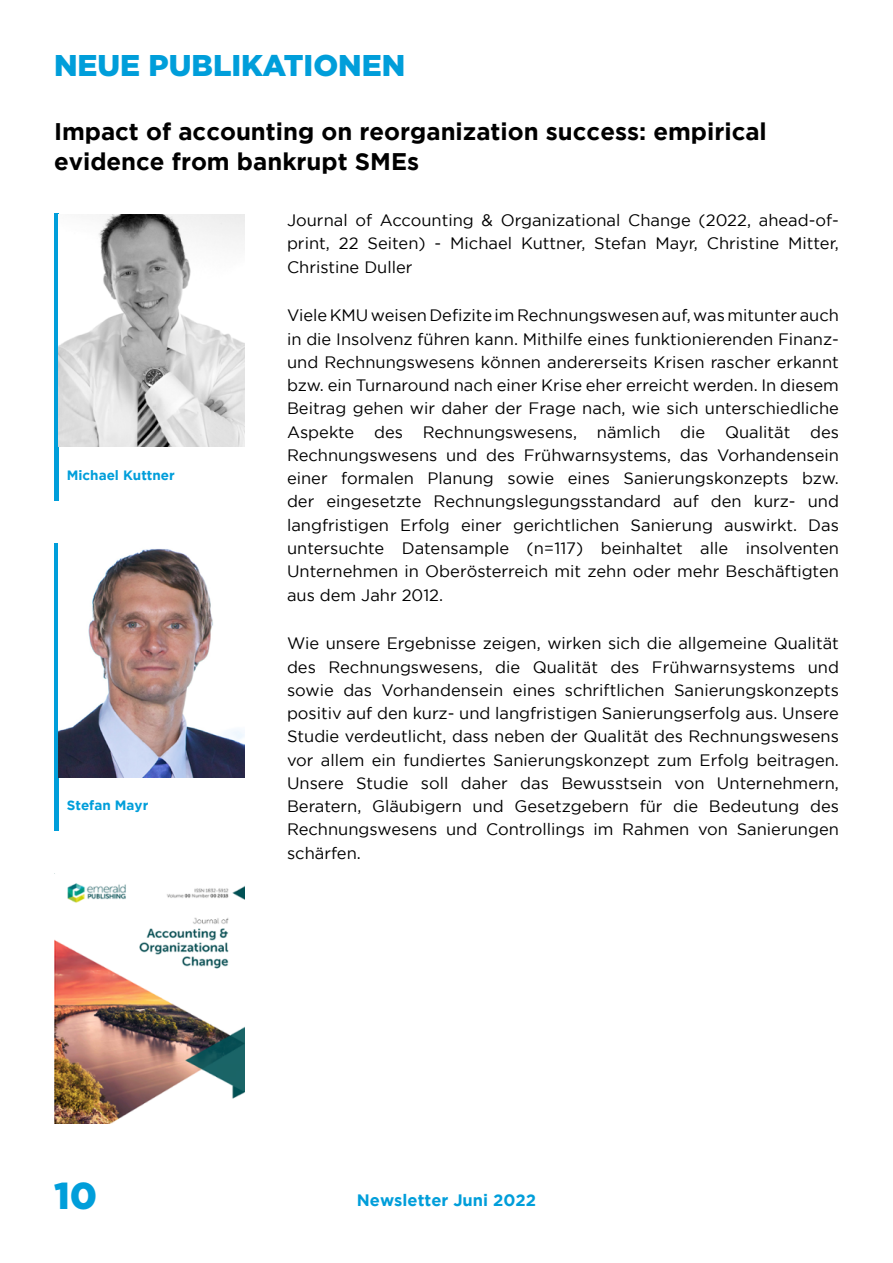
<style>
.page{position:relative;width:893px;height:1263px;background:#fff}
.page>*{position:absolute;margin:0;border:0;box-sizing:border-box;transform-origin:0 0}
.t1{font:900 37.5px "Gotham";color:#009eda}
.t2{font:900 30px "Gotham";color:#009eda}
.t3{font:700 24px/30.8px "Gotham";color:#000}
.t4{font:16.5px/23.2px "Gotham";color:#000;text-align:justify}
.t5{font:700 16.5px "Gotham";color:#009eda}
.t6{font:700 13.5px "Gotham";color:#009eda}
</style>
<div class="page">
<hr style="left:54px;top:543px;width:4px;height:288px;background:#009eda">
<hr style="left:54px;top:213px;width:4px;height:288px;background:#009eda">
<img style="left:58px;top:214px;width:186px;height:233px">
<img style="left:58px;top:549px;width:186px;height:228px">
<img style="left:54px;top:873px;width:190px;height:251px">
<h2 class="t2" style="left:54px;top:48px;width:353px">NEUE PUBLIKATIONEN</h2>
<h3 class="t3" style="left:54px;top:115px;width:714px">Impact of accounting on reorganization success: empirical evidence from bankrupt SMEs</h3>
<p class="t4" style="left:287px;top:208px;width:553px">Journal of Accounting &amp; Organizational Change (2022, ahead-of&shy;print, 22 Seiten) - Michael Kuttner, Stefan Mayr, Christine Mitter, Christine Duller</p>
<p class="t4" style="left:287px;top:304px;width:553px">Viele KMU weisen Defizite im Rechnungswesen auf, was mitunter auch in die Insolvenz führen kann. Mithilfe eines funktionierenden Finanz&shy;und Rechnungswesens können andererseits Krisen rascher erkannt bzw. ein Turnaround nach einer Krise eher erreicht werden. In diesem Beitrag gehen wir daher der Frage nach, wie sich unterschiedliche Aspekte des Rechnungswesens, nämlich die Qualität des Rechnungswesens und des Frühwarnsystems, das Vorhandensein einer formalen Planung sowie eines Sanierungskonzepts bzw. der eingesetzte Rechnungslegungsstandard auf den kurz- und langfristigen Erfolg einer gerichtlichen Sanierung auswirkt. Das untersuchte Datensample (n=117) beinhaltet alle insolventen Unternehmen in Oberösterreich mit zehn oder mehr Beschäftigten aus dem Jahr 2012.</p>
<p class="t4" style="left:287px;top:631px;width:553px">Wie unsere Ergebnisse zeigen, wirken sich die allgemeine Qualität des Rechnungswesens, die Qualität des Frühwarnsystems und sowie das Vorhandensein eines schriftlichen Sanierungskonzepts positiv auf den kurz- und langfristigen Sanierungserfolg aus. Unsere Studie verdeutlicht, dass neben der Qualität des Rechnungswesens vor allem ein fundiertes Sanierungskonzept zum Erfolg beitragen.<br>Unsere Studie soll daher das Bewusstsein von Unternehmern, Beratern, Gläubigern und Gesetzgebern für die Bedeutung des Rechnungswesens und Controllings im Rahmen von Sanierungen schärfen.</p>
<p class="t6" style="left:67px;top:468px;width:110px">Michael Kuttner</p>
<p class="t6" style="left:67px;top:798px;width:83px">Stefan Mayr</p>
<h1 class="t1" style="left:54px;top:1174px;width:45px">10</h1>
<p class="t5" style="left:357px;top:1191px;width:181px">Newsletter Juni 2022</p>
</div>
